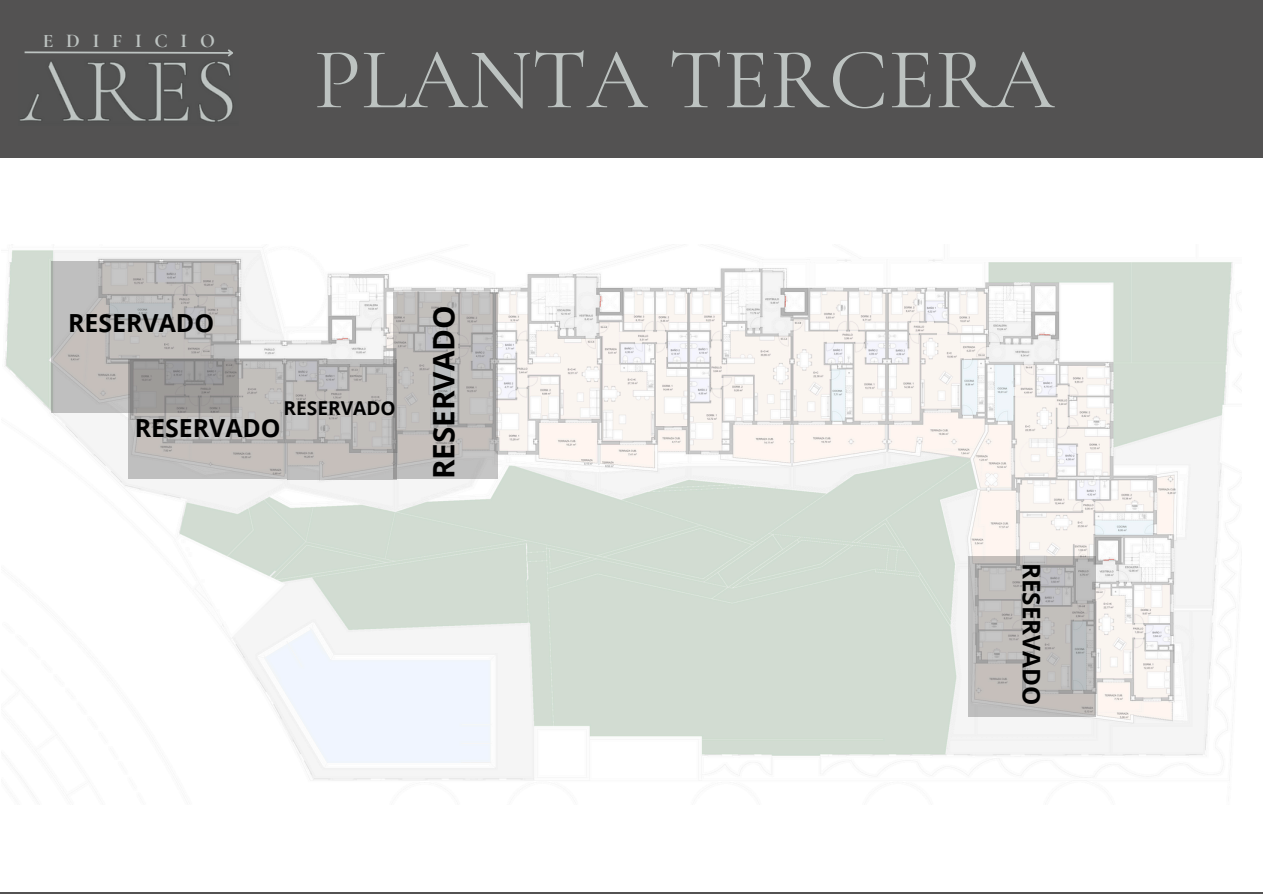
<style>
.page{position:relative;width:1263px;height:894px;background:#fff}
.page>*{position:absolute;margin:0;border:0;box-sizing:border-box;transform-origin:0 0}
.t1{font:87px "Cormorant Garamond";color:#bdc3c1}
.t2{font:700 29.55px "Open Sans";color:#000}
.t3{font:700 24.9px "Open Sans";color:#000}
.t4{font:700 24.3px "Open Sans";color:#000}
.t5{font:700 19.5px "Cormorant Garamond";letter-spacing:.655em;color:#bdc3c1}
.t6{font:700 19.05px "Open Sans";color:#000}
</style>
<div class="page">
<div style="left:0;top:0;width:1263px;height:893px;background:#535252"></div>
<svg style="left:24px;top:49px;width:209px;height:8px"></svg>
<img style="left:20px;top:61px;width:213px;height:61px">
<div style="left:0;top:158px;width:1263px;height:732px;background:#fff"></div>
<img style="left:4px;top:247px;width:1238px;height:546px">
<svg style="left:51px;top:261px;width:187px;height:151px;background:#bdbbba"></svg>
<svg style="left:128px;top:359px;width:159px;height:120px;background:#b2afae"></svg>
<svg style="left:394px;top:292px;width:104px;height:187px;background:#bcbbb9"></svg>
<svg style="left:287px;top:359px;width:110px;height:120px;background:#bbb9b7"></svg>
<svg style="left:969px;top:556px;width:127px;height:161px;background:#bcbab8"></svg>
<h1 class="t5" style="left:43px;top:29px;width:174px">EDIFICIO</h1>
<h2 class="t1" style="left:314px;top:27px;width:742px">PLANTA TERCERA</h2>
<h3 class="t3" style="left:68px;top:305px;width:148px">RESERVADO</h3>
<h4 class="t2" style="left:423px;top:479px;width:175px;rotate:-90deg">RESERVADO</h4>
<p class="t6" style="left:284px;top:395px;width:114px">RESERVADO</p>
<h4 class="t3" style="left:135px;top:410px;width:148px">RESERVADO</h4>
<h4 class="t4" style="left:1049px;top:562px;width:144px;rotate:90deg">RESERVADO</h4>
</div>
